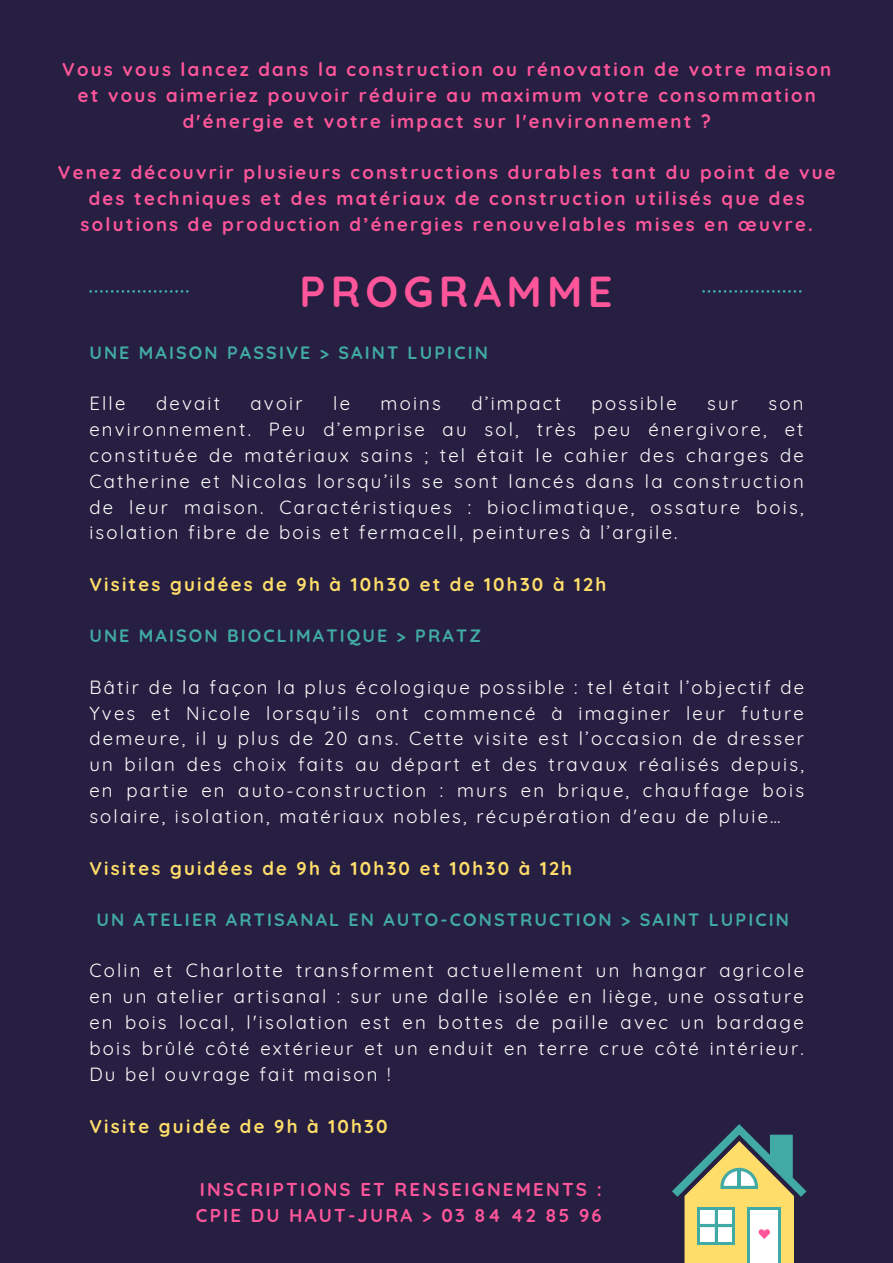
<style>
.page{position:relative;width:893px;height:1263px;background:#271f41}
.page>*{position:absolute;margin:0;border:0;box-sizing:border-box;transform-origin:0 0}
.t1{font:700 43.2px "Quicksand";letter-spacing:.12em;color:#ff569b}
.t2{font:18.6px/25.9px "Quicksand";letter-spacing:.12em;color:#fff;text-align:justify}
.t3{font:700 18.6px/25.9px "Quicksand";letter-spacing:.12em;color:#ff569b;text-align:center}
.t4{font:700 18.6px "Quicksand";letter-spacing:.12em;color:#ffdd6a}
.t5{font:700 17.85px "Quicksand";letter-spacing:.12em;color:#41aaa5}
</style>
<div class="page">
<svg style="left:672px;top:1124px;width:134px;height:139px"></svg>
<hr style="left:737px;top:1169px;width:4px;height:18px;background:#41aaa5">
<svg style="left:702px;top:290px;width:99px;height:3px"></svg>
<svg style="left:89px;top:290px;width:100px;height:3px"></svg>
<p class="t3" style="left:62px;top:56px;width:770px">Vous vous lancez dans la construction ou rénovation de votre maison et vous aimeriez pouvoir réduire au maximum votre consommation d'énergie et votre impact sur l'environnement ?</p>
<p class="t3" style="left:58px;top:159px;width:779px">Venez découvrir plusieurs constructions durables tant du point de vue des techniques et des matériaux de construction utilisés que des solutions de production d’énergies renouvelables mises en œuvre.</p>
<p class="t1" style="left:299px;top:264px;width:314px">PROGRAMME</p>
<p class="t5" style="left:89px;top:341px;width:400px">UNE MAISON PASSIVE &gt; SAINT LUPICIN</p>
<p class="t2" style="left:89px;top:390px;width:38px">Elle</p>
<p class="t2" style="left:156px;top:390px;width:65px">devait</p>
<p class="t2" style="left:250px;top:390px;width:54px">avoir</p>
<p class="t2" style="left:333px;top:390px;width:18px">le</p>
<p class="t2" style="left:380px;top:390px;width:62px">moins</p>
<p class="t2" style="left:471px;top:390px;width:91px">d’impact</p>
<p class="t2" style="left:591px;top:390px;width:87px">possible</p>
<p class="t2" style="left:707px;top:390px;width:32px">sur</p>
<p class="t2" style="left:89px;top:390px;width:716px;text-indent:679px">son environnement. Peu d’emprise au sol, très peu énergivore, et constituée de matériaux sains ; tel était le cahier des charges de Catherine et Nicolas lorsqu’ils se sont lancés dans la construction de leur maison. Caractéristiques : bioclimatique, ossature bois, isolation fibre de bois et fermacell, peintures à l’argile.</p>
<p class="t4" style="left:89px;top:572px;width:518px">Visites guidées de 9h à 10h30 et de 10h30 à 12h</p>
<p class="t5" style="left:89px;top:624px;width:393px">UNE MAISON BIOCLIMATIQUE &gt; PRATZ</p>
<p class="t2" style="left:89px;top:674px;width:716px">Bâtir de la façon la plus écologique possible : tel était l’objectif de Yves et Nicole lorsqu’ils ont commencé à imaginer leur future demeure, il y plus de 20 ans. Cette visite est l’occasion de dresser un bilan des choix faits au départ et des travaux réalisés depuis, en partie en auto-construction : murs en brique, chauffage bois solaire, isolation, matériaux nobles, récupération d'eau de pluie…</p>
<p class="t4" style="left:89px;top:856px;width:484px">Visites guidées de 9h à 10h30 et 10h30 à 12h</p>
<p class="t5" style="left:96px;top:908px;width:694px">UN ATELIER ARTISANAL EN AUTO-CONSTRUCTION &gt; SAINT LUPICIN</p>
<p class="t2" style="left:89px;top:957px;width:716px">Colin et Charlotte transforment actuellement un hangar agricole en un atelier artisanal : sur une dalle isolée en liège, une ossature en bois local, l'isolation est en bottes de paille avec un bardage bois brûlé côté extérieur et un enduit en terre crue côté intérieur.<br>Du bel ouvrage fait maison !</p>
<p class="t4" style="left:89px;top:1114px;width:300px">Visite guidée de 9h à 10h30</p>
<p class="t3" style="left:200px;top:1176px;width:403px">INSCRIPTIONS ET RENSEIGNEMENTS :</p>
<p class="t3" style="left:196px;top:1202px;width:407px">CPIE DU HAUT-JURA &gt; 03 84 42 85 96</p>
</div>
